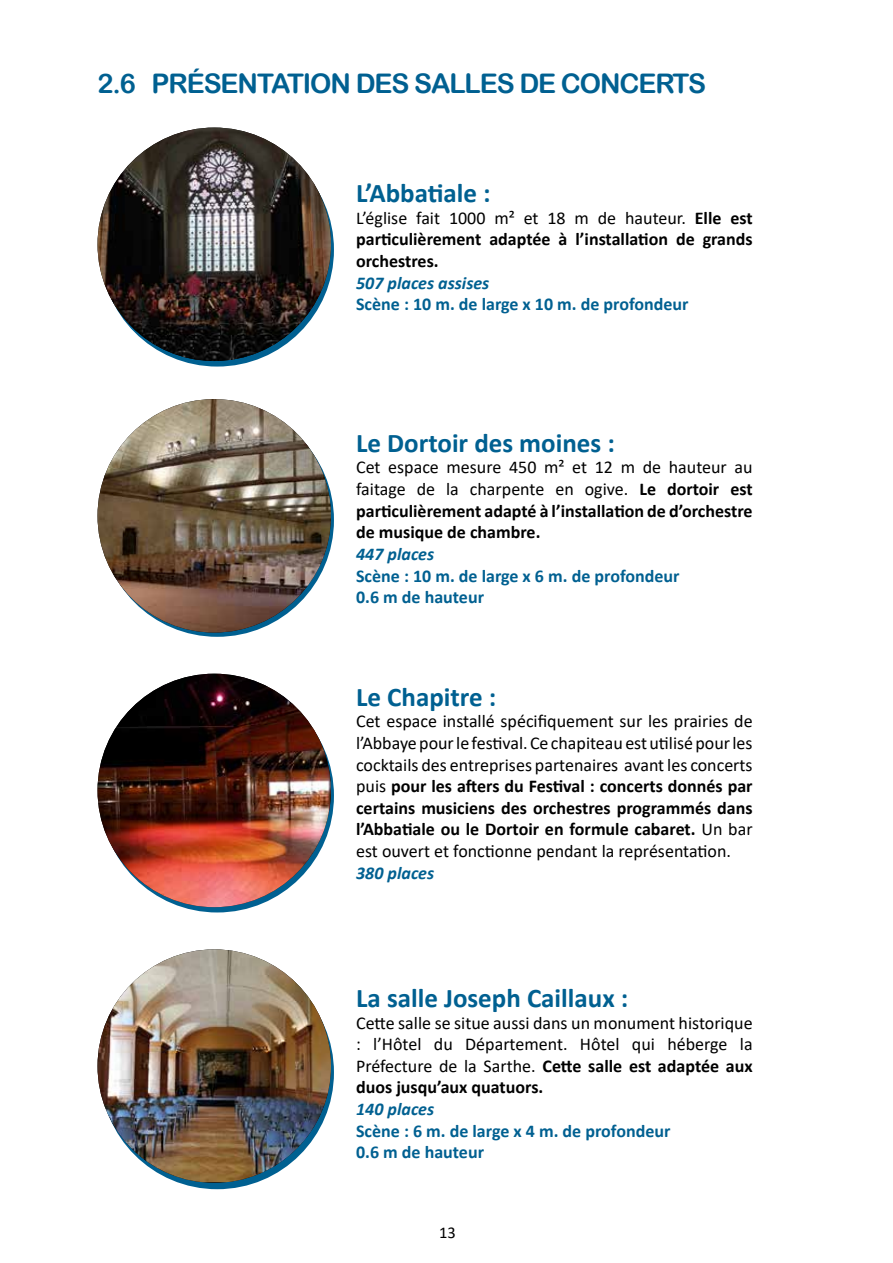
<style>
.page{position:relative;width:893px;height:1263px;background:#fff}
.page>*{position:absolute;margin:0;border:0;box-sizing:border-box;transform-origin:0 0}
.t1{font:700 27px "Calibri";color:#006091}
.t2{font:27px "Arial Rounded MT Bold";letter-spacing:-.04em;color:#006091}
.t3{font:18px/21.6px "Calibri";color:#000;text-align:justify}
.t4{font:700 18px/21.6px "Calibri";color:#000;text-align:justify}
.t5{font:700 18px/21.6px "Calibri";color:#006091}
.t6{font:italic 700 18px "Calibri";color:#006091}
.t7{font:16.5px "Calibri";color:#000}
.s1{font-weight:400}
.s2{font-weight:700}
</style>
<div class="page">
<svg style="left:101px;top:133px;width:233px;height:234px;background:#126792"></svg>
<svg style="left:101px;top:403px;width:233px;height:234px"></svg>
<svg style="left:101px;top:679px;width:233px;height:233px"></svg>
<img style="left:98px;top:128px;width:233px;height:233px;border-radius:117px">
<img style="left:98px;top:399px;width:233px;height:233px;border-radius:117px">
<img style="left:98px;top:674px;width:233px;height:233px;border-radius:117px">
<img style="left:98px;top:949px;width:233px;height:233px">
<h1 class="t2" style="left:98px;top:68px;width:610px">2.6 PRÉSENTATION DES SALLES DE CONCERTS</h1>
<h1 class="t1" style="left:356px;top:174px;width:136px">L’Abbatiale :</h1>
<p class="t4" style="left:356px;top:207px;width:398px"><span class="s1">L’église fait 1000 m² et 18 m de hauteur.</span> Elle est particulièrement adaptée à l’installation de grands orchestres.</p>
<p class="t6" style="left:356px;top:270px;width:135px">507 places assises</p>
<p class="t5" style="left:356px;top:293px;width:334px">Scène : 10 m. de large x 10 m. de profondeur</p>
<h1 class="t1" style="left:356px;top:424px;width:260px">Le Dortoir des moines :</h1>
<p class="t4" style="left:356px;top:456px;width:398px"><span class="s1">Cet espace mesure 450 m² et 12 m de hauteur au faitage de la charpente en ogive.</span> Le dortoir est particulièrement adapté à l’installation de d’orchestre de musique de chambre.</p>
<p class="t6" style="left:356px;top:541px;width:80px">447 places</p>
<p class="t5" style="left:356px;top:564px;width:325px">Scène : 10 m. de large x 6 m. de profondeur<br>0.6 m de hauteur</p>
<h1 class="t1" style="left:356px;top:678px;width:142px">Le Chapitre :</h1>
<p class="t3" style="left:356px;top:710px;width:398px">Cet espace installé spécifiquement sur les prairies de l’Abbaye pour le festival. Ce chapiteau est utilisé pour les cocktails des entreprises partenaires avant les concerts puis <span class="s2">pour les afters du Festival : concerts donnés par certains musiciens des orchestres programmés dans l’Abbatiale ou le Dortoir en formule cabaret.</span> Un bar est ouvert et fonctionne pendant la représentation.</p>
<p class="t6" style="left:356px;top:860px;width:80px">380 places</p>
<h1 class="t1" style="left:356px;top:979px;width:274px">La salle Joseph Caillaux :</h1>
<p class="t3" style="left:356px;top:1011px;width:398px">Cette salle se situe aussi dans un monument historique : l’Hôtel du Département. Hôtel qui héberge la Préfecture de la Sarthe. <span class="s2">Cette salle est adaptée aux duos jusqu’aux quatuors.</span></p>
<p class="t6" style="left:356px;top:1096px;width:80px">140 places</p>
<p class="t5" style="left:356px;top:1119px;width:316px">Scène : 6 m. de large x 4 m. de profondeur<br>0.6 m de hauteur</p>
<p class="t7" style="left:439px;top:1221px;width:18px">13</p>
</div>
